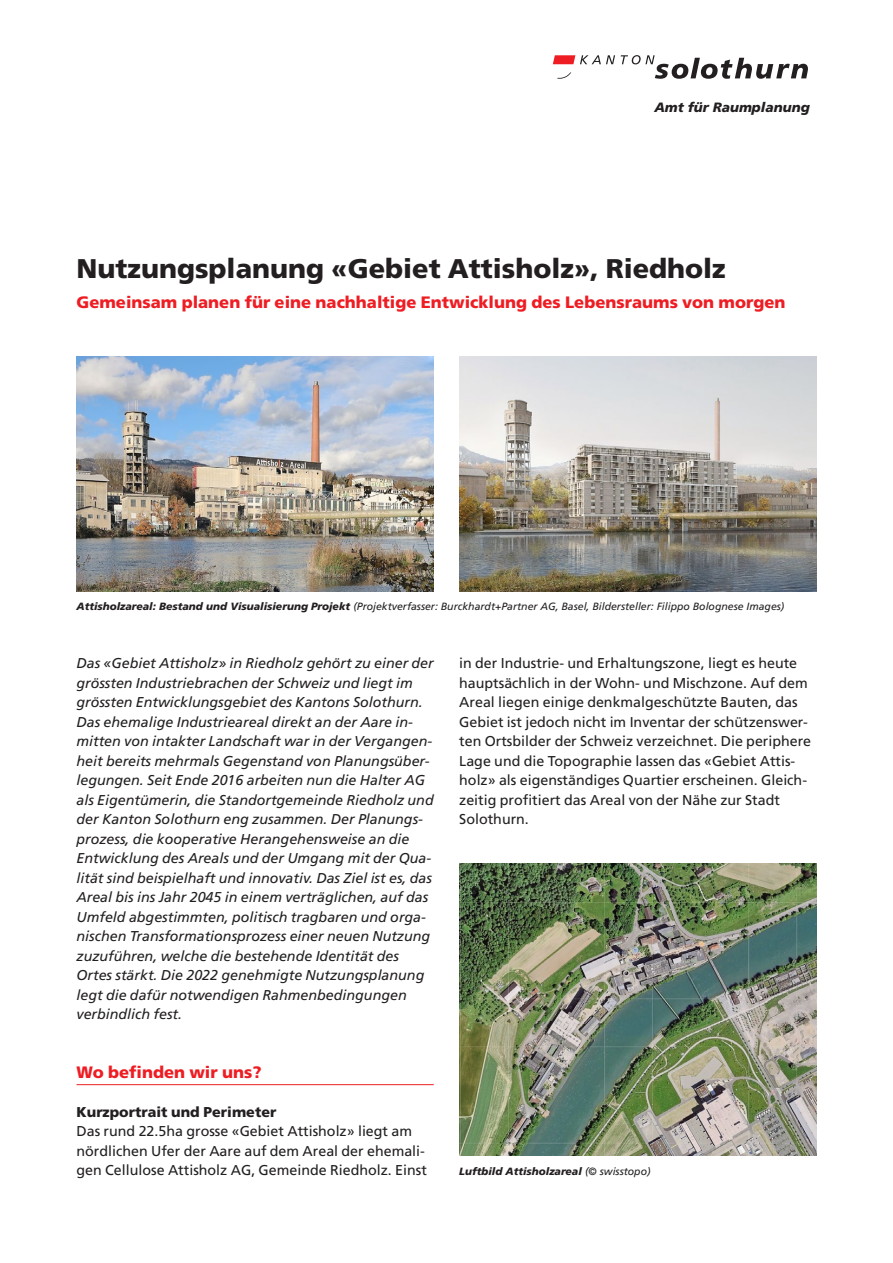
<style>
.page{position:relative;width:893px;height:1263px;background:#fff}
.page>*{position:absolute;margin:0;border:0;box-sizing:border-box;transform-origin:0 0}
.t1{font:900 27px "Frutiger LT Com";color:#231f20}
.t2{font:900 16.5px "Frutiger LT Com";color:#ee1d23}
.t3{font:italic 14.25px/19.5px "Frutiger LT Com";color:#231f20}
.t4{font:14.25px/19.5px "Frutiger LT Com";color:#231f20}
.t5{font:900 14.25px "Frutiger LT Com";color:#231f20}
.t6{font:italic 900 13.5px "Frutiger LT Com";color:#231f20}
.t7{font:italic 10.5px "Frutiger LT Com";color:#231f20}
.t8{font:italic 900 10.5px "Frutiger LT Com";color:#231f20}
.s1{font-weight:900}
.s2{font-weight:400}
</style>
<div class="page">
<svg style="left:621px;top:55px;width:187px;height:24px"></svg>
<svg style="left:553px;top:55px;width:62px;height:24px"></svg>
<hr style="left:77px;top:1084px;width:357px;height:1px;background:#ee1d23">
<img style="left:459px;top:356px;width:357px;height:235px">
<img style="left:77px;top:356px;width:357px;height:235px">
<img style="left:459px;top:863px;width:357px;height:293px">
<p class="t6" style="left:654px;top:100px;width:157px">Amt für Raumplanung</p>
<h1 class="t1" style="left:77px;top:252px;width:651px">Nutzungsplanung «Gebiet Attisholz», Riedholz</h1>
<p class="t2" style="left:77px;top:292px;width:710px">Gemeinsam planen für eine nachhaltige Entwicklung des Lebensraums von morgen</p>
<p class="t7" style="left:77px;top:600px;width:709px"><span class="s1">Attisholzareal: Bestand und Visualisierung Projekt</span> (Projektverfasser: Burckhardt+Partner AG, Basel, Bildersteller: Filippo Bolognese Images)</p>
<p class="t3" style="left:77px;top:654px;width:359px">Das «Gebiet Attisholz» in Riedholz gehört zu einer der grössten Industriebrachen der Schweiz und liegt im grössten Entwicklungsgebiet des Kantons Solothurn.<br>Das ehemalige Industrieareal direkt an der Aare in&shy;mitten von intakter Landschaft war in der Vergangen&shy;heit bereits mehrmals Gegenstand von Planungsüber&shy;legungen. Seit Ende 2016 arbeiten nun die Halter AG als Eigentümerin, die Standortgemeinde Riedholz und der Kanton Solothurn eng zusammen. Der Planungs&shy;prozess, die kooperative Herangehensweise an die Entwicklung des Areals und der Umgang mit der Qua&shy;lität sind beispielhaft und innovativ. Das Ziel ist es, das Areal bis ins Jahr 2045 in einem verträglichen, auf das Umfeld abgestimmten, politisch tragbaren und orga&shy;nischen Transformationsprozess einer neuen Nutzung zuzuführen, welche die bestehende Identität des Ortes stärkt. Die 2022 genehmigte Nutzungsplanung legt die dafür notwendigen Rahmenbedingungen verbindlich fest.</p>
<p class="t2" style="left:77px;top:1062px;width:187px">Wo befinden wir uns?</p>
<p class="t5" style="left:77px;top:1103px;width:201px">Kurzportrait und Perimeter</p>
<p class="t4" style="left:77px;top:1122px;width:352px">Das rund 22.5ha grosse «Gebiet Attisholz» liegt am nördlichen Ufer der Aare auf dem Areal der ehemali&shy;gen Cellulose Attisholz AG, Gemeinde Riedholz. Einst</p>
<p class="t4" style="left:459px;top:654px;width:353px">in der Industrie- und Erhaltungszone, liegt es heute hauptsächlich in der Wohn- und Mischzone. Auf dem Areal liegen einige denkmalgeschützte Bauten, das Gebiet ist jedoch nicht im Inventar der schützenswer&shy;ten Ortsbilder der Schweiz verzeichnet. Die periphere Lage und die Topographie lassen das «Gebiet Attis&shy;holz» als eigenständiges Quartier erscheinen. Gleich&shy;zeitig profitiert das Areal von der Nähe zur Stadt Solothurn.</p>
<p class="t8" style="left:459px;top:1165px;width:193px">Luftbild Attisholzareal <span class="s2">(© swisstopo)</span></p>
</div>
